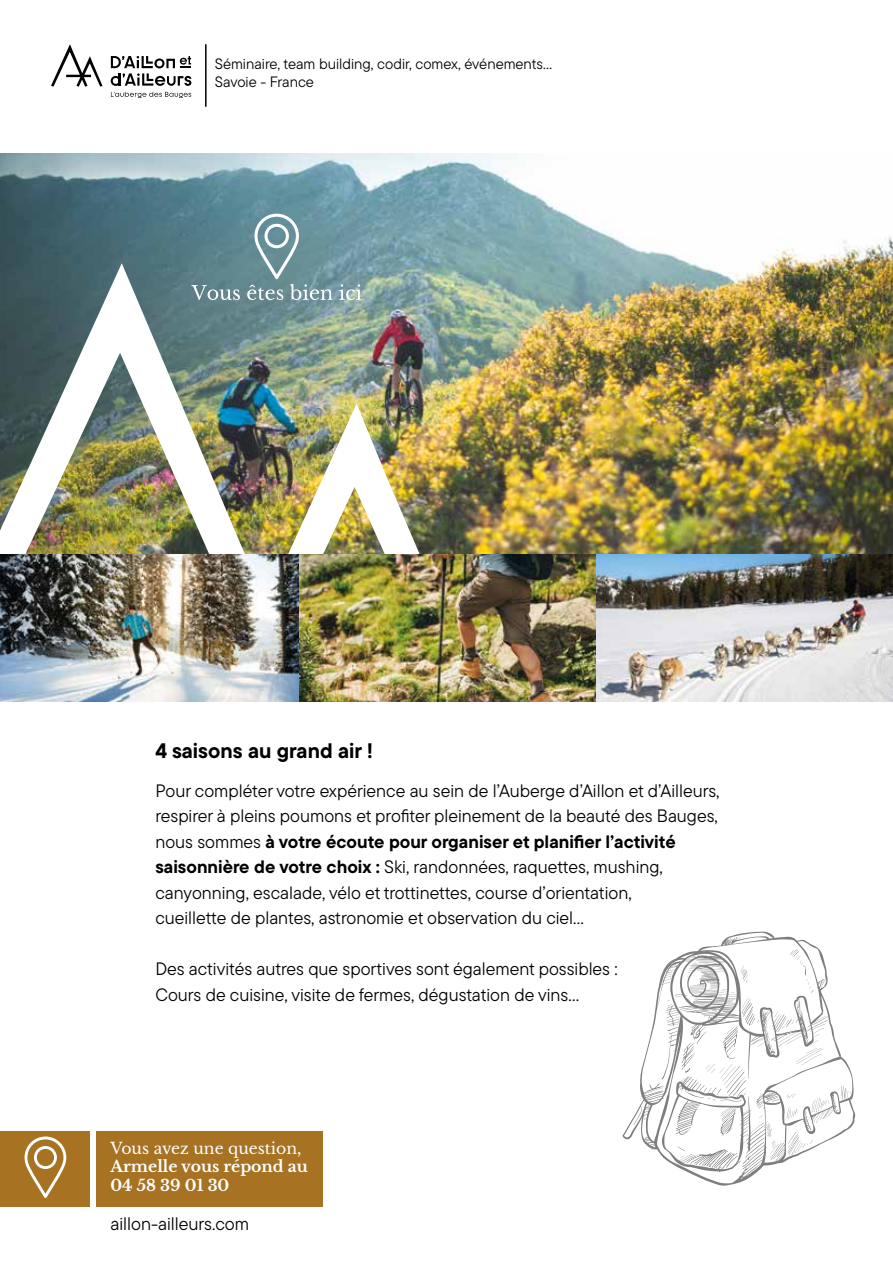
<style>
.page{position:relative;width:893px;height:1263px;background:#fff}
.page>*{position:absolute;margin:0;border:0;box-sizing:border-box;transform-origin:0 0}
.t1{font:700 21px "TT Commons Pro";color:#000}
.t2{font:18.15px "TT Commons Pro";color:#000}
.t3{font:18px/25.5px "TT Commons Pro";color:#000}
.t4{font:700 15.6px/18.8px "Libre Baskerville";color:#fff}
.t5{font:15.6px "Libre Baskerville";color:#fff}
.t6{font:15px/18px "TT Commons Pro";color:#000}
.s1{font-weight:700}
</style>
<div class="page">
<svg style="left:111px;top:92px;width:80px;height:6px"></svg>
<svg style="left:111px;top:56px;width:80px;height:30px"></svg>
<svg style="left:51px;top:44px;width:51px;height:43px"></svg>
<hr style="left:205px;top:44px;width:2px;height:63px;background:#000">
<div style="left:0;top:1132px;width:89px;height:75px;background:#a77222"></div>
<div style="left:96px;top:1132px;width:227px;height:75px;background:#a77222"></div>
<svg style="left:25px;top:1136px;width:41px;height:62px"></svg>
<img style="left:0;top:153px;width:893px;height:401px">
<img style="left:0;top:263px;width:482px;height:291px">
<img style="left:0;top:554px;width:893px;height:148px">
<svg style="left:191px;top:285px;width:49px;height:15px"></svg>
<svg style="left:339px;top:284px;width:23px;height:16px"></svg>
<svg style="left:247px;top:214px;width:86px;height:86px;background:#7c9ea6"></svg>
<svg style="left:622px;top:932px;width:233px;height:253px"></svg>
<p class="t6" style="left:215px;top:55px;width:339px">Séminaire, team building, codir, comex, événements...<br>Savoie - France</p>
<p class="t1" style="left:155px;top:734px;width:219px">4 saisons au grand air !</p>
<p class="t3" style="left:155px;top:777px;width:565px">Pour compléter votre expérience au sein de l’Auberge d’Aillon et d’Ailleurs, respirer à pleins poumons et profiter pleinement de la beauté des Bauges, nous sommes <span class="s1">à votre écoute pour organiser et planifier l’activité saisonnière de votre choix :</span> Ski, randonnées, raquettes, mushing, canyonning, escalade, vélo et trottinettes, course d’orientation,<br>cueillette de plantes, astronomie et observation du ciel...</p>
<p class="t3" style="left:155px;top:956px;width:464px">Des activités autres que sportives sont également possibles :<br>Cours de cuisine, visite de fermes, dégustation de vins...</p>
<p class="t5" style="left:110px;top:1138px;width:192px">Vous avez une question,</p>
<p class="t4" style="left:110px;top:1157px;width:199px">Armelle vous répond au<br>04 58 39 01 30</p>
<p class="t2" style="left:110px;top:1211px;width:140px">aillon-ailleurs.com</p>
</div>
